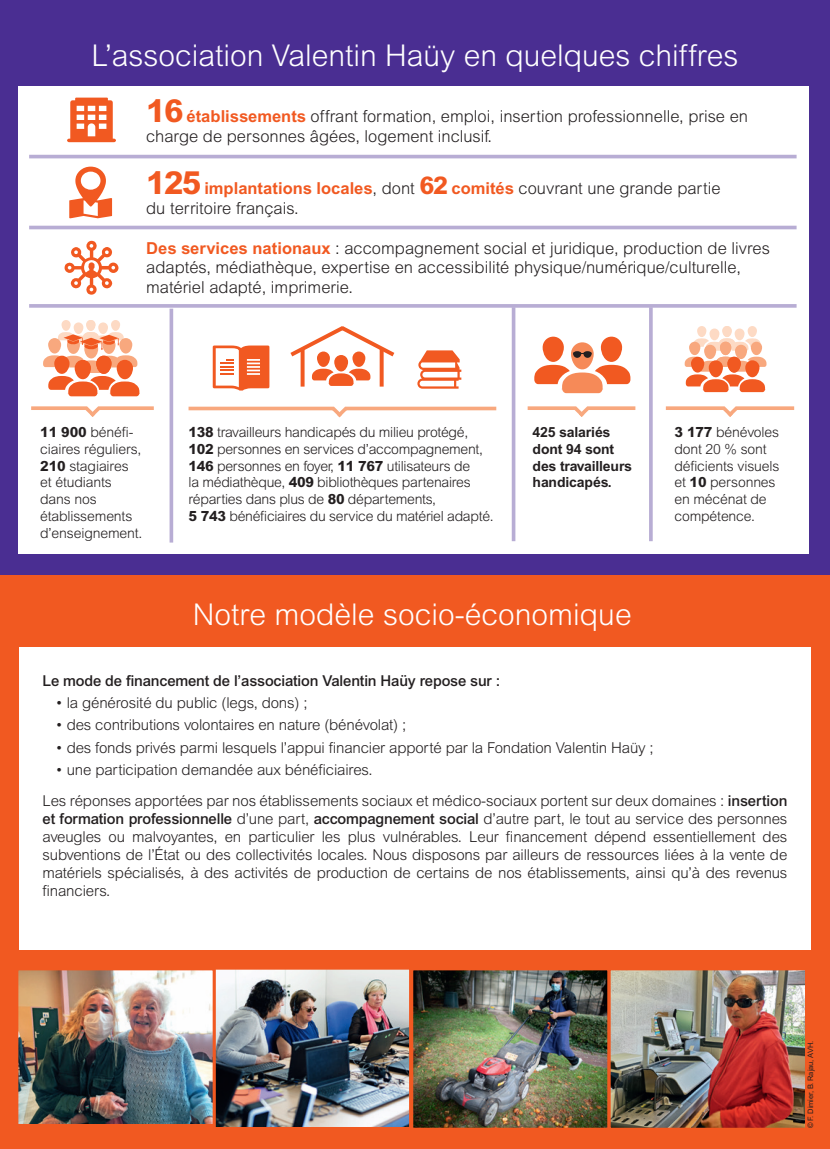
<style>
.page{position:relative;width:830px;height:1149px;background:#fff}
.page>*{position:absolute;margin:0;border:0;box-sizing:border-box;transform-origin:0 0}
.Titre_bandeau_Essent{font:300 30px "Arial";color:#fff}
.t1{font:300 16.5px/19.8px "Arial";color:#231f20}
.t2{font:300 15px/18px "Arial";letter-spacing:-.01em;color:#231f20;text-align:justify}
.t3{font:500 15px "Arial";letter-spacing:-.01em;color:#231f20}
.t4{font:300 13.95px/16.8px "Arial";letter-spacing:-.02em;color:#231f20}
.t5{font:700 13.95px/16.8px "Arial";letter-spacing:-.01em;color:#231f20}
.t6{font:7.5px "Arial";letter-spacing:-.01em;color:#231f20}
.s1{font-weight:800;font-size:31.65px;color:#f15921}
.s2{font-weight:700;color:#f15921}
.s3{font-weight:800;font-size:24.3px;color:#f15921}
.s4{font-weight:800}
.s5{font-weight:500}
</style>
<div class="page">
<div style="left:0;top:574px;width:829px;height:72px;background:#f15921"></div>
<div style="left:0;top:950px;width:829px;height:198px;background:#f15921"></div>
<div style="left:0;top:646px;width:18px;height:304px;background:#f15921"></div>
<div style="left:811px;top:646px;width:18px;height:304px;background:#f15921"></div>
<div style="left:0;top:0;width:829px;height:574px;background:#4a2e92"></div>
<div style="left:18px;top:86px;width:789px;height:467px;background:#fff"></div>
<svg style="left:69px;top:166px;width:43px;height:52px"></svg>
<svg style="left:64px;top:240px;width:54px;height:55px"></svg>
<svg style="left:67px;top:98px;width:49px;height:44px"></svg>
<svg style="left:61px;top:320px;width:10px;height:11px"></svg>
<div style="left:86px;top:320px;width:9px;height:11px;background:#fddac4;border-radius:5px"></div>
<div style="left:111px;top:320px;width:9px;height:11px;background:#fddac4;border-radius:5px"></div>
<svg style="left:213px;top:345px;width:56px;height:45px"></svg>
<svg style="left:417px;top:350px;width:44px;height:38px"></svg>
<svg style="left:188px;top:406px;width:309px;height:12px"></svg>
<svg style="left:527px;top:406px;width:109px;height:11px"></svg>
<svg style="left:665px;top:406px;width:130px;height:11px"></svg>
<svg style="left:31px;top:406px;width:123px;height:11px"></svg>
<hr style="left:29px;top:155px;width:767px;height:3px;background:#b8add4">
<hr style="left:29px;top:226px;width:767px;height:3px;background:#b8add4">
<hr style="left:29px;top:304px;width:767px;height:3px;background:#b8add4">
<svg style="left:511px;top:307px;width:4px;height:234px"></svg>
<svg style="left:169px;top:308px;width:4px;height:234px"></svg>
<svg style="left:648px;top:307px;width:4px;height:234px"></svg>
<svg style="left:290px;top:326px;width:105px;height:60px"></svg>
<svg style="left:300px;top:348px;width:4px;height:38px"></svg>
<svg style="left:379px;top:348px;width:4px;height:38px"></svg>
<svg style="left:542px;top:336px;width:21px;height:26px"></svg>
<svg style="left:600px;top:336px;width:21px;height:26px"></svg>
<svg style="left:534px;top:342px;width:96px;height:51px"></svg>
<svg style="left:43px;top:322px;width:96px;height:74px"></svg>
<div style="left:54px;top:355px;width:15px;height:19px;background:#f15921;border-radius:8px"></div>
<div style="left:96px;top:355px;width:15px;height:19px;background:#f15921;border-radius:8px"></div>
<div style="left:722px;top:326px;width:9px;height:11px;background:#fddac4;border-radius:5px"></div>
<div style="left:747px;top:326px;width:9px;height:11px;background:#fddac4;border-radius:5px"></div>
<svg style="left:684px;top:328px;width:82px;height:64px"></svg>
<svg style="left:690px;top:356px;width:14px;height:16px"></svg>
<div style="left:727px;top:356px;width:13px;height:16px;background:#f15921;border-radius:7px"></div>
<img style="left:216px;top:970px;width:587px;height:156px">
<div style="left:410px;top:966px;width:200px;height:164px;border:3px solid #f15921"></div>
<div style="left:211px;top:966px;width:201px;height:163px;border:3px solid #f15921"></div>
<div style="left:607px;top:966px;width:200px;height:164px;border:3px solid #f15921"></div>
<img style="left:19px;top:970px;width:193px;height:152px">
<div style="left:15px;top:966px;width:201px;height:164px;border:3px solid #f15921"></div>
<h2 class="Titre_bandeau_Essent" style="left:91px;top:38px;width:648px">L’association Valentin Haüy en quelques chiffres</h2>
<p class="t1" style="left:146px;top:107px;width:603px"><span class="s1">16</span> <span class="s2">établissements</span> offrant formation, emploi, insertion professionnelle, prise en charge de personnes âgées, logement inclusif.</p>
<p class="t1" style="left:146px;top:179px;width:575px"><span class="s1">125</span> <span class="s2">implantations locales</span>, dont <span class="s3">62</span> <span class="s2">comités</span> couvrant une grande partie du territoire français.</p>
<p class="t1" style="left:146px;top:238px;width:625px"><span class="s2">Des services nationaux</span> : accompagnement social et juridique, production de livres adaptés, médiathèque, expertise en accessibilité physique/numérique/culturelle, matériel adapté, imprimerie.</p>
<p class="t4" style="left:40px;top:423px;width:104px"><span class="s4">11 900</span> bénéfi&shy;ciaires réguliers,<br><span class="s4">210</span> stagiaires et étudiants dans nos établissements d’enseignement.</p>
<p class="t4" style="left:188px;top:423px;width:306px"><span class="s4">138</span> travailleurs handicapés du milieu protégé, <span class="s4">102</span> personnes en services d’accompagnement, <span class="s4">146</span> personnes en foyer, <span class="s4">11 767</span> utilisateurs de<br>la médiathèque, <span class="s4">409</span> bibliothèques partenaires réparties dans plus de <span class="s4">80</span> départements,<br><span class="s4">5 743</span> bénéficiaires du service du matériel adapté.</p>
<p class="t5" style="left:532px;top:423px;width:101px">425 salariés dont 94 sont des travailleurs handicapés.</p>
<p class="t4" style="left:674px;top:423px;width:107px"><span class="s4">3 177</span> bénévoles dont 20 % sont déficients visuels et <span class="s4">10</span> personnes en mécénat de compétence.</p>
<h2 class="Titre_bandeau_Essent" style="left:193px;top:597px;width:440px">Notre modèle socio-économique</h2>
<p class="t3" style="left:43px;top:671px;width:459px">Le mode de financement de l’association Valentin Haüy repose sur :</p>
<p class="t2" style="left:55px;top:693px;width:253px">• la générosité du public (legs, dons) ;</p>
<p class="t2" style="left:55px;top:715px;width:352px">• des contributions volontaires en nature (bénévolat) ;</p>
<p class="t2" style="left:55px;top:738px;width:599px">• des fonds privés parmi lesquels l’appui financier apporté par la Fondation Valentin Haüy ;</p>
<p class="t2" style="left:55px;top:760px;width:318px">• une participation demandée aux bénéficiaires.</p>
<p class="t2" style="left:43px;top:791px;width:746px">Les réponses apportées par nos établissements sociaux et médico-sociaux portent sur deux domaines : <span class="s5">insertion et formation professionnelle</span> d’une part, <span class="s5">accompagnement social</span> d’autre part, le tout au service des personnes aveugles ou malvoyantes, en particulier les plus vulnérables. Leur financement dépend essentiellement des subventions de l’État ou des collectivités locales. Nous disposons par ailleurs de ressources liées à la vente de matériels spécialisés, à des activités de production de certains de nos établissements, ainsi qu’à des revenus financiers.</p>
<p class="t6" style="left:805px;top:1127px;width:89px;rotate:-90deg">© F. Dimier, B. Rajau, AVH.</p>
</div>
